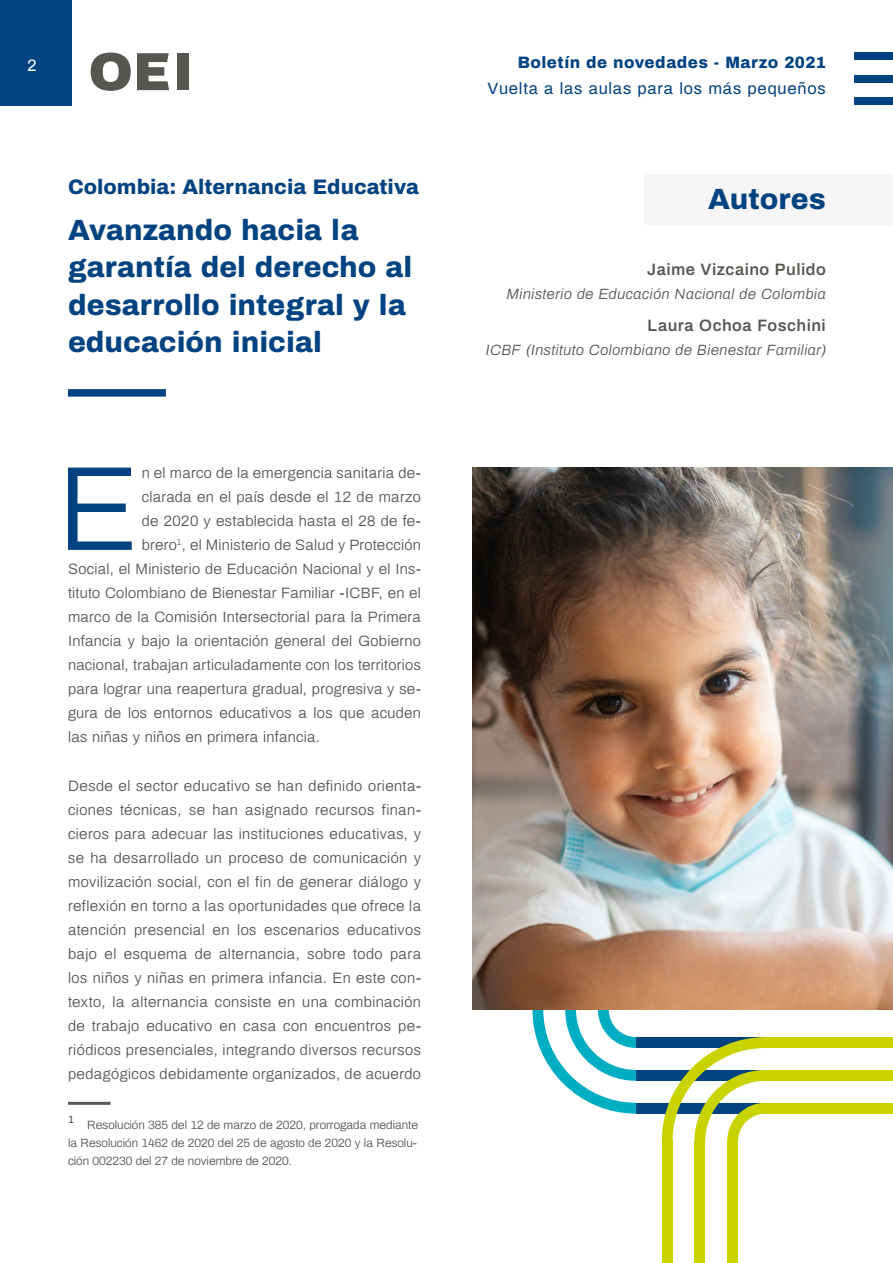
<style>
.page{position:relative;width:893px;height:1263px;background:#fff}
.page>*{position:absolute;margin:0;border:0;box-sizing:border-box;transform-origin:0 0}
.t1{font:300 120px "Archivo";color:#004380}
.t2{font:800 29.25px/37.5px "Archivo";color:#004380}
.t3{font:800 21px "Archivo";color:#004380}
.t4{font:600 16.5px "Archivo";letter-spacing:.03em;color:#575651}
.t5{font:16.5px "Archivo";letter-spacing:.05em;color:#004380}
.t6{font:800 16.5px "Archivo";letter-spacing:.03em;color:#004380}
.t7{font:16.5px "Archivo";color:#fff}
.t8{font:300 15px/24px "Archivo";letter-spacing:.02em;color:#575651;text-align:justify}
.t9{font:italic 300 14.85px "Archivo";letter-spacing:.03em;color:#575651}
.t10{font:300 12px/18px "Archivo";color:#575651;text-align:justify}
.t11{font:500 10.5px "Archivo";color:#575651}
</style>
<div class="page">
<div style="left:855px;top:53px;width:38px;height:7px;background:#004380"></div>
<div style="left:855px;top:75px;width:38px;height:7px;background:#004380"></div>
<div style="left:855px;top:98px;width:38px;height:7px;background:#004380"></div>
<div style="left:0;top:0;width:72px;height:105px;background:#004380"></div>
<svg style="left:91px;top:53px;width:40px;height:38px"></svg>
<svg style="left:137px;top:53px;width:32px;height:37px"></svg>
<div style="left:177px;top:53px;width:12px;height:37px;background:#575651"></div>
<div style="left:636px;top:1037px;width:128px;height:11px;background:#004380"></div>
<div style="left:636px;top:1070px;width:128px;height:11px;background:#004380"></div>
<div style="left:636px;top:1103px;width:128px;height:11px;background:#004380"></div>
<svg style="left:662px;top:1037px;width:103px;height:104px"></svg>
<div style="left:727px;top:1141px;width:11px;height:122px;background:#c8d300"></div>
<div style="left:694px;top:1141px;width:11px;height:122px;background:#c8d300"></div>
<div style="left:662px;top:1141px;width:11px;height:122px;background:#c8d300"></div>
<svg style="left:532px;top:1010px;width:104px;height:104px"></svg>
<div style="left:764px;top:1037px;width:129px;height:11px;background:#c8d300"></div>
<div style="left:764px;top:1070px;width:129px;height:11px;background:#c8d300"></div>
<div style="left:764px;top:1103px;width:129px;height:11px;background:#c8d300"></div>
<hr style="left:68px;top:1102px;width:43px;height:3px;background:#575651">
<div style="left:68px;top:389px;width:98px;height:8px;background:#004380"></div>
<img style="left:472px;top:468px;width:421px;height:542px">
<div style="left:645px;top:174px;width:248px;height:51px;background:#f7f5f5"></div>
<p class="t7" style="left:27px;top:53px;width:11px">2</p>
<p class="t6" style="left:518px;top:50px;width:310px">Boletín de novedades - Marzo 2021</p>
<p class="t5" style="left:488px;top:76px;width:340px">Vuelta a las aulas para los más pequeños</p>
<h3 class="t3" style="left:68px;top:172px;width:352px">Colombia: Alternancia Educativa</h3>
<h2 class="t2" style="left:68px;top:209px;width:346px">Avanzando hacia la garantía del derecho al desarrollo integral y la educación inicial</h2>
<h1 class="t1" style="left:58px;top:420px;width:82px">E</h1>
<p class="t8" style="left:142px;top:460px;width:281px">n el marco de la emergencia sanitaria de-</p>
<p class="t8" style="left:142px;top:484px;width:281px">clarada en el país desde el 12 de marzo</p>
<p class="t8" style="left:142px;top:508px;width:281px">de 2020 y establecida hasta el 28 de fe-</p>
<p class="t8" style="left:142px;top:532px;width:281px">brero<sup>1</sup>, el Ministerio de Salud y Protección</p>
<p class="t8" style="left:68px;top:556px;width:354px">Social, el Ministerio de Educación Nacional y el Ins-</p>
<p class="t8" style="left:68px;top:580px;width:354px">tituto Colombiano de Bienestar Familiar -ICBF, en el</p>
<p class="t8" style="left:68px;top:604px;width:354px">marco de la Comisión Intersectorial para la Primera</p>
<p class="t8" style="left:68px;top:628px;width:354px">Infancia y bajo la orientación general del Gobierno</p>
<p class="t8" style="left:68px;top:652px;width:354px">nacional, trabajan articuladamente con los territorios</p>
<p class="t8" style="left:68px;top:676px;width:354px">para lograr una reapertura gradual, progresiva y se-</p>
<p class="t8" style="left:68px;top:700px;width:354px">gura de los entornos educativos a los que acuden</p>
<p class="t8" style="left:68px;top:724px;width:253px">las niñas y niños en primera infancia.</p>
<p class="t8" style="left:68px;top:773px;width:354px">Desde el sector educativo se han definido orienta&shy;ciones técnicas, se han asignado recursos finan&shy;cieros para adecuar las instituciones educativas, y se ha desarrollado un proceso de comunicación y movilización social, con el fin de generar diálogo y reflexión en torno a las oportunidades que ofrece la atención presencial en los escenarios educativos bajo el esquema de alternancia, sobre todo para los niños y niñas en primera infancia. En este con&shy;texto, la alternancia consiste en una combinación de trabajo educativo en casa con encuentros pe&shy;riódicos presenciales, integrando diversos recursos pedagógicos debidamente organizados, de acuerdo</p>
<p class="t11" style="left:68px;top:1111px;width:7px">1</p>
<p class="t10" style="left:68px;top:1115px;width:351px;text-indent:19px">Resolución 385 del 12 de marzo de 2020, prorrogada mediante la Resolución 1462 de 2020 del 25 de agosto de 2020 y la Resolu&shy;ción 002230 del 27 de noviembre de 2020.</p>
<h2 class="t2" style="left:708px;top:178px;width:119px">Autores</h2>
<p class="t4" style="left:647px;top:257px;width:180px">Jaime Vizcaino Pulido</p>
<p class="t9" style="left:507px;top:283px;width:321px">Ministerio de Educación Nacional de Colombia</p>
<p class="t4" style="left:647px;top:313px;width:180px">Laura Ochoa Foschini</p>
<p class="t9" style="left:486px;top:339px;width:341px">ICBF (Instituto Colombiano de Bienestar Familiar)</p>
</div>
